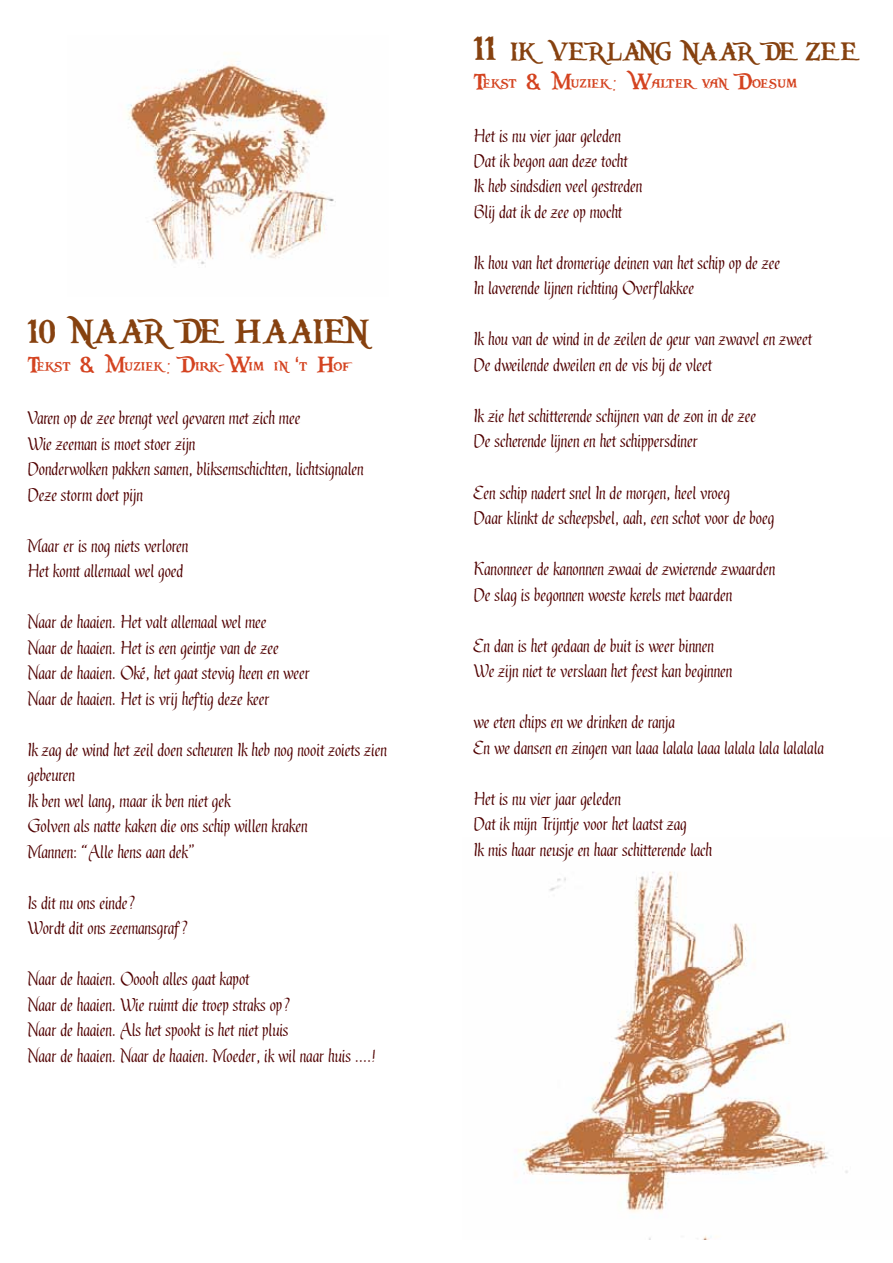
<style>
.page{position:relative;width:893px;height:1263px;background:#fff}
.page>*{position:absolute;margin:0;border:0;box-sizing:border-box;transform-origin:0 0}
.t1{font:36px "Piecesof Eight";color:#86410f}
.t2{font:27px "Piecesof Eight";letter-spacing:-.015em;color:#86410f}
.t3{font:24px "Piecesof Eight";color:#d44320}
.t4{font:22.5px/25.5px "Gothic Ultra OT";color:#500000}
.s1{font-family:"Playbill"}
.s2{font-size:36px}
</style>
<div class="page">
<img style="left:518px;top:871px;width:330px;height:368px">
<img style="left:127px;top:60px;width:209px;height:204px">
<h1 class="t1" style="left:27px;top:313px;width:344px">10 NAAR DE HAAIEN</h1>
<p class="t3" style="left:27px;top:352px;width:323px">Tekst &amp; Muziek : Dirk-Wim in <span class="s1">‘</span>t Hof</p>
<p class="t4" style="left:27px;top:406px;width:338px">Varen op de zee brengt veel gevaren met zich mee<br>Wie zeeman is moet stoer zijn<br>Donderwolken pakken samen, bliksemschichten, lichtsignalen Deze storm doet pijn</p>
<p class="t4" style="left:27px;top:533px;width:162px">Maar er is nog niets verloren<br>Het komt allemaal wel goed</p>
<p class="t4" style="left:27px;top:610px;width:284px">Naar de haaien. Het valt allemaal wel mee<br>Naar de haaien. Het is een geintje van de zee Naar de haaien. Oké, het gaat stevig heen en weer Naar de haaien. Het is vrij heftig deze keer</p>
<p class="t4" style="left:27px;top:737px;width:361px">Ik zag de wind het zeil doen scheuren Ik heb nog nooit zoiets zien gebeuren<br>Ik ben wel lang, maar ik ben niet gek<br>Golven als natte kaken die ons schip willen kraken<br>Mannen: “Alle hens aan dek”</p>
<p class="t4" style="left:27px;top:890px;width:163px">Is dit nu ons einde?<br>Wordt dit ons zeemansgraf?</p>
<p class="t4" style="left:27px;top:967px;width:350px">Naar de haaien. Ooooh alles gaat kapot<br>Naar de haaien. Wie ruimt die troep straks op?<br>Naar de haaien. Als het spookt is het niet pluis<br>Naar de haaien. Naar de haaien. Moeder, ik wil naar huis ….!</p>
<p class="t2" style="left:474px;top:38px;width:385px"><span class="s2">11</span> IK VERLANG NAAR DE ZE E</p>
<p class="t3" style="left:474px;top:69px;width:326px">Tekst &amp; Muziek : Walter van Doesum</p>
<p class="t4" style="left:474px;top:123px;width:170px">Het is nu vier jaar geleden<br>Dat ik begon aan deze tocht<br>Ik heb sindsdien veel gestreden<br>Blij dat ik de zee op mocht</p>
<p class="t4" style="left:474px;top:251px;width:308px">Ik hou van het dromerige deinen van het schip op de zee<br>In laverende lijnen richting Overflakkee</p>
<p class="t4" style="left:474px;top:327px;width:340px">Ik hou van de wind in de zeilen de geur van zwavel en zweet<br>De dweilende dweilen en de vis bij de vleet</p>
<p class="t4" style="left:474px;top:404px;width:284px">Ik zie het schitterende schijnen van de zon in de zee<br>De scherende lijnen en het schippersdiner</p>
<p class="t4" style="left:474px;top:480px;width:302px">Een schip nadert snel In de morgen, heel vroeg<br>Daar klinkt de scheepsbel, aah, een schot voor de boeg</p>
<p class="t4" style="left:474px;top:557px;width:303px">Kanonneer de kanonnen zwaai de zwierende zwaarden<br>De slag is begonnen woeste kerels met baarden</p>
<p class="t4" style="left:474px;top:633px;width:260px">En dan is het gedaan de buit is weer binnen<br>We zijn niet te verslaan het feest kan beginnen</p>
<p class="t4" style="left:474px;top:710px;width:352px">we eten chips en we drinken de ranja<br>En we dansen en zingen van laaa lalala laaa lalala lala lalalala</p>
<p class="t4" style="left:474px;top:786px;width:240px">Het is nu vier jaar geleden<br>Dat ik mijn Trijntje voor het laatst zag<br>Ik mis haar neusje en haar schitterende lach</p>
</div>
